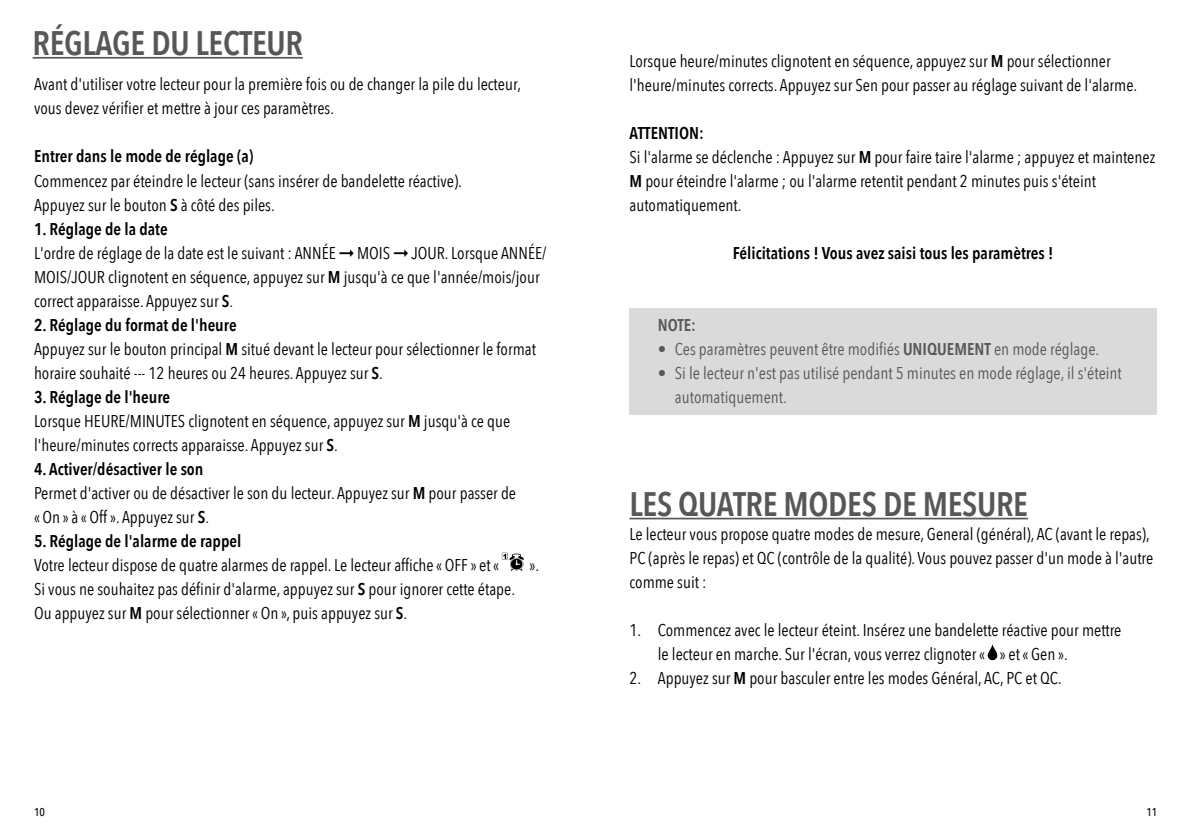
<style>
.page{position:relative;width:1191px;height:840px;background:#fff}
.page>*{position:absolute;margin:0;border:0;box-sizing:border-box;transform-origin:0 0}
.t1{font:600 34px "Avenir Next Condensed";letter-spacing:-.01em;color:#575756}
.t2{font:17px/24px "Avenir Next Condensed";color:#000}
.t3{font:17px/24px "Avenir Next Condensed";color:#575756}
.t4{font:600 17px "Avenir Next Condensed";color:#000}
.t5{font:600 17px "Avenir Next Condensed";color:#575756}
.t6{font:500 11.4px "Avenir Next Condensed";color:#000}
.s1{font-weight:600}
</style>
<div class="page">
<div style="left:629px;top:308px;width:528px;height:106px;background:#dadada"></div>
<hr style="left:33px;top:57px;width:270px;height:2px;background:#575756">
<hr style="left:629px;top:517px;width:399px;height:2px;background:#575756">
<svg style="left:987px;top:644px;width:11px;height:16px"></svg>
<svg style="left:502px;top:552px;width:22px;height:18px"></svg>
<h1 class="t1" style="left:33px;top:14px;width:272px">RÉGLAGE DU LECTEUR</h1>
<p class="t2" style="left:34px;top:72px;width:488px">Avant d'utiliser votre lecteur pour la première fois ou de changer la pile du lecteur, vous devez vérifier et mettre à jour ces paramètres.</p>
<p class="t4" style="left:34px;top:142px;width:221px">Entrer dans le mode de réglage (a)</p>
<p class="t2" style="left:34px;top:168px;width:429px">Commencez par éteindre le lecteur (sans insérer de bandelette réactive).<br>Appuyez sur le bouton <span class="s1">S</span> à côté des piles.</p>
<p class="t2" style="left:34px;top:216px;width:514px"><span class="s1">1. Réglage de la date<br></span>L'ordre de réglage de la date est le suivant : ANNÉE ➞ MOIS ➞ JOUR. Lorsque ANNÉE/ MOIS/JOUR clignotent en séquence, appuyez sur <span class="s1">M</span> jusqu'à ce que l'année/mois/jour correct apparaisse. Appuyez sur <span class="s1">S</span>.</p>
<p class="t2" style="left:34px;top:312px;width:503px"><span class="s1">2. Réglage du format de l'heure<br></span>Appuyez sur le bouton principal <span class="s1">M</span> situé devant le lecteur pour sélectionner le format horaire souhaité --- 12 heures ou 24 heures. Appuyez sur <span class="s1">S</span>.</p>
<p class="t2" style="left:34px;top:384px;width:478px"><span class="s1">3. Réglage de l'heure<br></span>Lorsque HEURE/MINUTES clignotent en séquence, appuyez sur <span class="s1">M</span> jusqu'à ce que l'heure/minutes corrects apparaisse. Appuyez sur <span class="s1">S</span>.</p>
<p class="t2" style="left:34px;top:456px;width:483px"><span class="s1">4. Activer/désactiver le son<br></span>Permet d'activer ou de désactiver le son du lecteur. Appuyez sur <span class="s1">M</span> pour passer de « On » à « Off ». Appuyez sur <span class="s1">S</span>.</p>
<p class="t4" style="left:34px;top:526px;width:209px">5. Réglage de l'alarme de rappel</p>
<p class="t2" style="left:34px;top:552px;width:467px">Votre lecteur dispose de quatre alarmes de rappel. Le lecteur affiche « OFF » et «</p>
<p class="t2" style="left:529px;top:552px;width:11px">».</p>
<p class="t2" style="left:34px;top:576px;width:482px">Si vous ne souhaitez pas définir d'alarme, appuyez sur <span class="s1">S</span> pour ignorer cette étape.<br>Ou appuyez sur <span class="s1">M</span> pour sélectionner « On », puis appuyez sur <span class="s1">S</span>.</p>
<p class="t2" style="left:629px;top:48px;width:509px">Lorsque heure/minutes clignotent en séquence, appuyez sur <span class="s1">M</span> pour sélectionner l'heure/minutes corrects. Appuyez sur Sen pour passer au réglage suivant de l'alarme.</p>
<p class="t2" style="left:629px;top:120px;width:527px"><span class="s1">ATTENTION:<br></span>Si l'alarme se déclenche : Appuyez sur <span class="s1">M</span> pour faire taire l'alarme ; appuyez et maintenez <span class="s1">M</span> pour éteindre l'alarme ; ou l'alarme retentit pendant 2 minutes puis s'éteint automatiquement.</p>
<p class="t4" style="left:733px;top:238px;width:322px">Félicitations ! Vous avez saisi tous les paramètres !</p>
<p class="t5" style="left:658px;top:310px;width:40px">NOTE:</p>
<p class="t3" style="left:658px;top:336px;width:443px">• Ces paramètres peuvent être modifiés <span class="s1">UNIQUEMENT</span> en mode réglage.</p>
<p class="t3" style="left:675px;top:360px;width:448px;text-indent:-17px">• Si le lecteur n'est pas utilisé pendant 5 minutes en mode réglage, il s'éteint automatiquement.</p>
<h1 class="t1" style="left:629px;top:474px;width:400px">LES QUATRE MODES DE MESURE</h1>
<p class="t2" style="left:629px;top:521px;width:525px">Le lecteur vous propose quatre modes de mesure, General (général), AC (avant le repas),<br>PC (après le repas) et QC (contrôle de la qualité). Vous pouvez passer d'un mode à l'autre comme suit :</p>
<p class="t2" style="left:658px;top:617px;width:465px;text-indent:-28px">1. Commencez avec le lecteur éteint. Insérez une bandelette réactive pour mettre le lecteur en marche. Sur l'écran, vous verrez clignoter « » et « Gen ».</p>
<p class="t2" style="left:629px;top:665px;width:434px">2. Appuyez sur <span class="s1">M</span> pour basculer entre les modes Général, AC, PC et QC.</p>
<p class="t6" style="left:34px;top:804px;width:12px">10</p>
<p class="t6" style="left:1146px;top:804px;width:12px">11</p>
</div>
